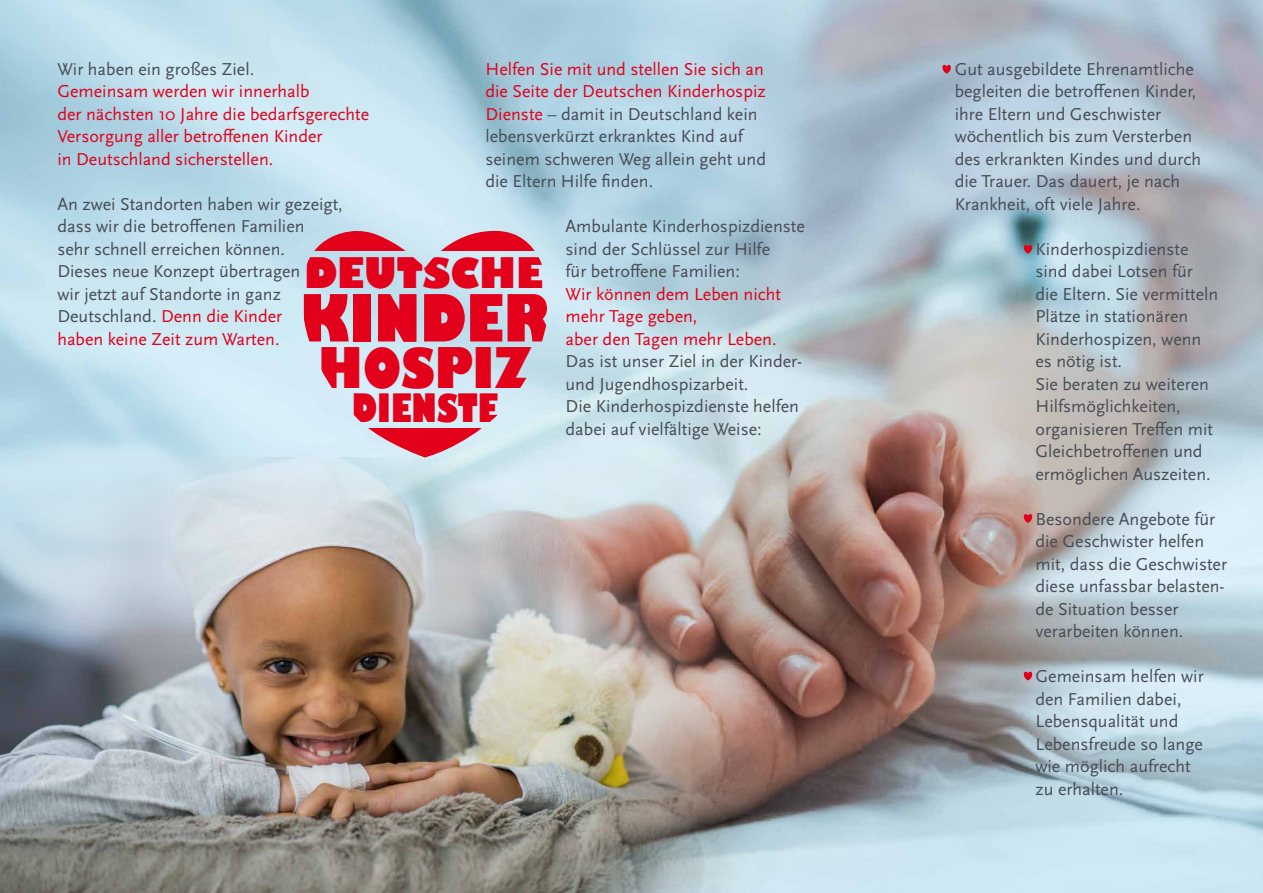
<style>
.page{position:relative;width:1263px;height:893px;background:#fff}
.page>*{position:absolute;margin:0;border:0;box-sizing:border-box;transform-origin:0 0}
.t1{font:800 63.6px "Gill Sans";color:#e2001a;scale:.82 1}
.t2{font:800 54.6px "Gill Sans";color:#e2001a;scale:.83 1}
.t3{font:800 41.1px "Gill Sans";letter-spacing:-.005em;color:#e2001a;scale:.92 1}
.t4{font:800 38.25px "Gill Sans";color:#e2001a;scale:.75 1}
.t5{font:18px/22.5px "Scala Sans OT";color:#484c55}
.t6{font:18px/22.5px "Scala Sans OT";color:#e2001a}
.s1{color:#e2001a}
</style>
<div class="page">
<img style="left:0;top:0;width:1263px;height:893px">
<svg style="left:942px;top:65px;width:9px;height:9px"></svg>
<svg style="left:1023px;top:245px;width:9px;height:9px"></svg>
<svg style="left:1023px;top:514px;width:9px;height:9px"></svg>
<svg style="left:1023px;top:671px;width:9px;height:9px"></svg>
<svg style="left:296px;top:226px;width:242px;height:25px;background:#d38497"></svg>
<svg style="left:364px;top:428px;width:122px;height:29px;background:#dc6d7f"></svg>
<img style="left:0;top:457px;width:850px;height:436px">
<p class="t5" style="left:57px;top:58px;width:198px">Wir haben ein großes Ziel.</p>
<p class="t6" style="left:57px;top:81px;width:313px">Gemeinsam werden wir innerhalb<br>der nächsten 10 Jahre die bedarfsgerechte Versorgung aller betroffenen Kinder<br>in Deutschland sicherstellen.</p>
<p class="t5" style="left:57px;top:193px;width:287px">An zwei Standorten haben wir gezeigt, dass wir die betroffenen Familien<br>sehr schnell erreichen können.<br>Dieses neue Konzept übertragen<br>wir jetzt auf Standorte in ganz<br>Deutschland. <span class="s1">Denn die Kinder<br>haben keine Zeit zum Warten.</span></p>
<p class="t5" style="left:485px;top:58px;width:282px"><span class="s1">Helfen Sie mit und stellen Sie sich an die Seite der Deutschen Kinderhospiz Dienste</span> – damit in Deutschland kein lebensverkürzt erkranktes Kind auf seinem schweren Weg allein geht und die Eltern Hilfe finden.</p>
<p class="t5" style="left:955px;top:58px;width:248px">Gut ausgebildete Ehrenamtliche begleiten die betroffenen Kinder, ihre Eltern und Geschwister wöchentlich bis zum Versterben des erkrankten Kindes und durch die Trauer. Das dauert, je nach<br>Krankheit, oft viele Jahre.</p>
<p class="t5" style="left:566px;top:215px;width:241px">Ambulante Kinderhospizdienste sind der Schlüssel zur Hilfe<br>für betroffene Familien:</p>
<p class="t6" style="left:566px;top:283px;width:217px">Wir können dem Leben nicht mehr Tage geben,<br>aber den Tagen mehr Leben.</p>
<p class="t5" style="left:566px;top:350px;width:238px">Das ist unser Ziel in der Kinder&shy;und Jugendhospizarbeit.<br>Die Kinderhospizdienste helfen dabei auf vielfältige Weise:</p>
<p class="t5" style="left:1035px;top:238px;width:184px">Kinderhospizdienste sind dabei Lotsen für die Eltern. Sie vermitteln<br>Plätze in stationären<br>Kinderhospizen, wenn es nötig ist.<br>Sie beraten zu weiteren<br>Hilfsmöglichkeiten, organisieren Treffen mit<br>Gleichbetroffenen und ermöglichen Auszeiten.</p>
<p class="t5" style="left:1035px;top:508px;width:193px">Besondere Angebote für die Geschwister helfen mit, dass die Geschwister diese unfassbar belasten&shy;de Situation besser verarbeiten können.</p>
<p class="t5" style="left:1035px;top:666px;width:170px">Gemeinsam helfen wir den Familien dabei,<br>Lebensqualität und<br>Lebensfreude so lange wie möglich aufrecht zu erhalten.</p>
<h3 class="t3" style="left:304px;top:241px;width:261px">DEUTSCHE</h3>
<h1 class="t1" style="left:300px;top:268px;width:307px">KINDER</h1>
<h2 class="t2" style="left:319px;top:325px;width:258px">HOSPIZ</h2>
<h3 class="t4" style="left:352px;top:378px;width:197px">DIENSTE</h3>
</div>
